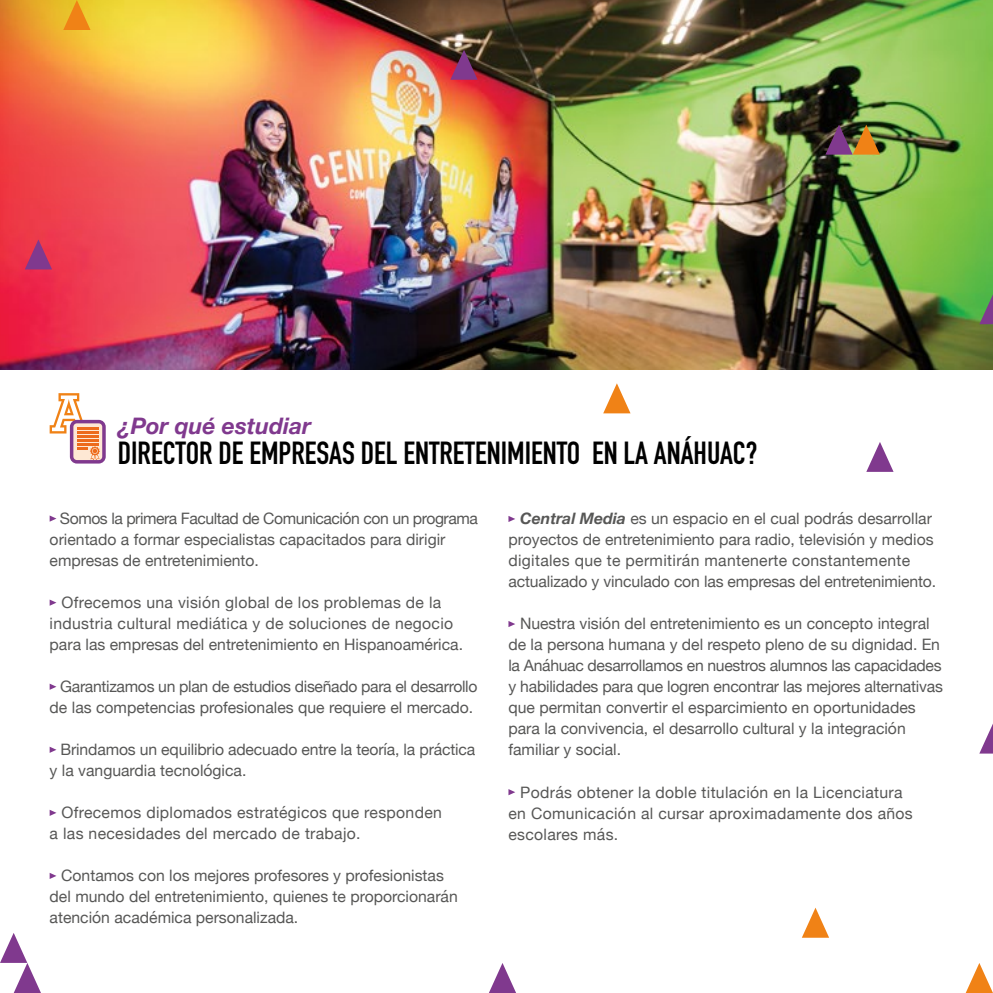
<style>
.page{position:relative;width:993px;height:993px;background:#fff}
.page>*{position:absolute;margin:0;border:0;box-sizing:border-box;transform-origin:0 0}
.t1{font:31.5px "DIN Engschrift Std";color:#000}
.t2{font:italic 700 22.75px "Helvetica Neue";color:#80398e}
.t3{font:15.75px/21px "Helvetica Neue";color:#575756}
.t4{font:15.75px/21px "Helvetica Neue";letter-spacing:.02em;color:#575756}
.t5{font:15.75px/21px "Helvetica Neue";letter-spacing:-.02em;color:#575756;text-align:right}
.s1{font-weight:700;font-style:italic}
</style>
<div class="page">
<img style="left:0;top:0;width:992px;height:369px">
<svg style="left:603px;top:383px;width:27px;height:30px"></svg>
<svg style="left:979px;top:726px;width:13px;height:27px"></svg>
<svg style="left:802px;top:907px;width:26px;height:30px"></svg>
<svg style="left:979px;top:294px;width:13px;height:30px"></svg>
<svg style="left:450px;top:50px;width:27px;height:30px"></svg>
<svg style="left:866px;top:442px;width:27px;height:29px"></svg>
<svg style="left:25px;top:239px;width:27px;height:30px"></svg>
<svg style="left:63px;top:0;width:27px;height:30px"></svg>
<svg style="left:966px;top:963px;width:26px;height:29px"></svg>
<svg style="left:489px;top:963px;width:27px;height:29px"></svg>
<svg style="left:0;top:933px;width:41px;height:59px"></svg>
<svg style="left:50px;top:393px;width:56px;height:70px"></svg>
<svg style="left:50px;top:515px;width:6px;height:6px"></svg>
<svg style="left:50px;top:599px;width:6px;height:6px"></svg>
<svg style="left:50px;top:684px;width:6px;height:5px"></svg>
<svg style="left:50px;top:747px;width:6px;height:5px"></svg>
<svg style="left:50px;top:810px;width:6px;height:5px"></svg>
<svg style="left:50px;top:873px;width:6px;height:5px"></svg>
<svg style="left:825px;top:125px;width:54px;height:30px;background:#7c543e"></svg>
<svg style="left:508px;top:516px;width:7px;height:6px"></svg>
<svg style="left:508px;top:621px;width:7px;height:6px"></svg>
<svg style="left:508px;top:789px;width:7px;height:6px"></svg>
<h2 class="t2" style="left:118px;top:407px;width:194px">¿Por qué estudiar</h2>
<h1 class="t1" style="left:118px;top:434px;width:641px">DIRECTOR DE EMPRESAS DEL ENTRETENIMIENTO EN LA ANÁHUAC?</h1>
<p class="t3" style="left:50px;top:508px;width:429px;text-indent:10px">Somos la primera Facultad de Comunicación con un programa orientado a formar especialistas capacitados para dirigir empresas de entretenimiento.</p>
<p class="t4" style="left:50px;top:592px;width:415px;text-indent:12px">Ofrecemos una visión global de los problemas de la industria cultural mediática y de soluciones de negocio para las empresas del entretenimiento en Hispanoamérica.</p>
<p class="t5" style="left:50px;top:676px;width:429px">Garantizamos un plan de estudios diseñado para el desarrollo de las competencias profesionales que requiere el mercado.</p>
<p class="t3" style="left:50px;top:739px;width:427px;text-indent:11px">Brindamos un equilibrio adecuado entre la teoría, la práctica y la vanguardia tecnológica.</p>
<p class="t4" style="left:50px;top:802px;width:393px;text-indent:12px">Ofrecemos diplomados estratégicos que responden a las necesidades del mercado de trabajo.</p>
<p class="t3" style="left:50px;top:865px;width:409px;text-indent:12px">Contamos con los mejores profesores y profesionistas del mundo del entretenimiento, quienes te proporcionarán atención académica personalizada.</p>
<p class="t3" style="left:508px;top:509px;width:429px;text-indent:12px"><span class="s1">Central Media</span> es un espacio en el cual podrás desarrollar proyectos de entretenimiento para radio, televisión y medios digitales que te permitirán mantenerte constantemente actualizado y vinculado con las empresas del entretenimiento.</p>
<p class="t3" style="left:508px;top:614px;width:436px;text-indent:12px">Nuestra visión del entretenimiento es un concepto integral de la persona humana y del respeto pleno de su dignidad. En la Anáhuac desarrollamos en nuestros alumnos las capacidades y habilidades para que logren encontrar las mejores alternativas que permitan convertir el esparcimiento en oportunidades para la convivencia, el desarrollo cultural y la integración familiar y social.</p>
<p class="t4" style="left:508px;top:782px;width:406px;text-indent:12px">Podrás obtener la doble titulación en la Licenciatura en Comunicación al cursar aproximadamente dos años escolares más.</p>
</div>
